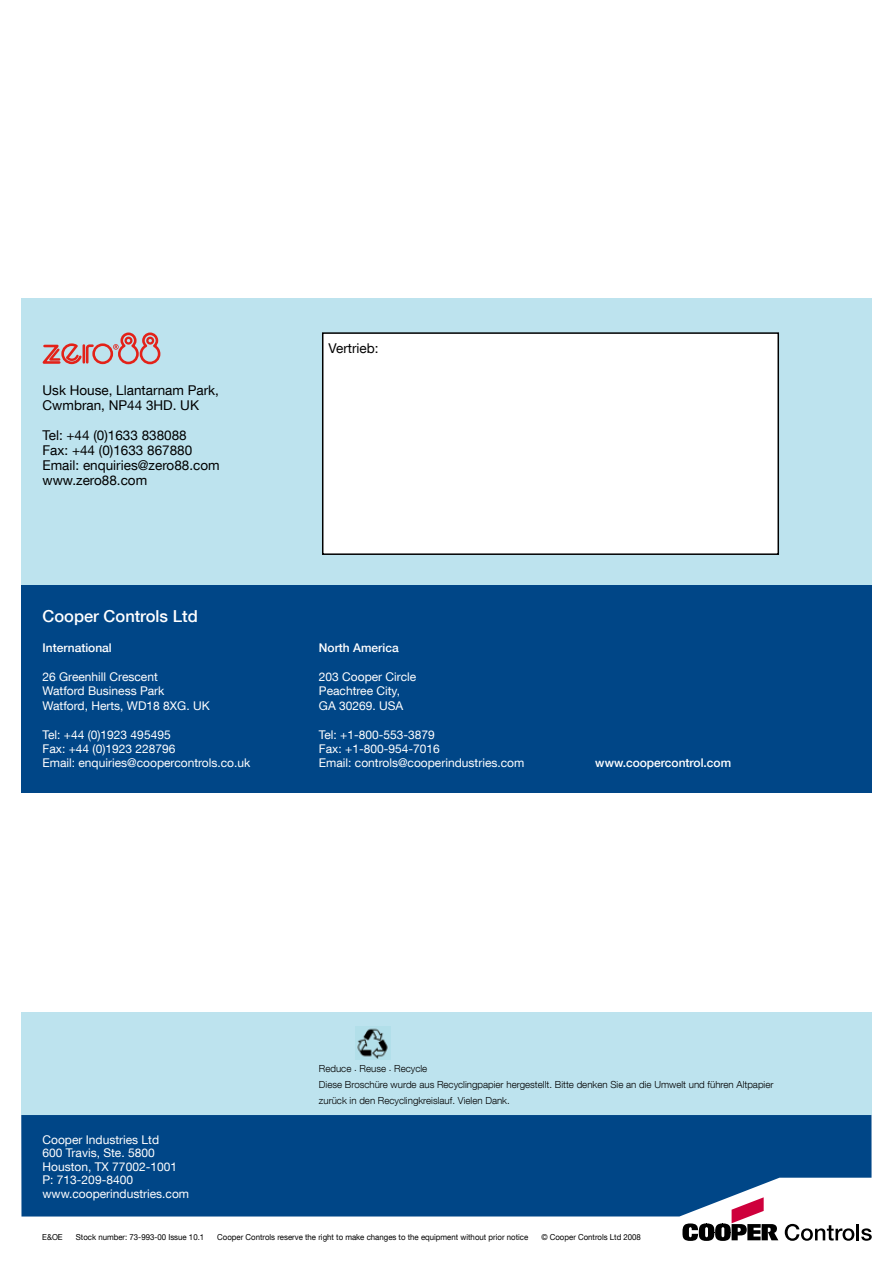
<style>
.page{position:relative;width:893px;height:1263px;background:#fff}
.page>*{position:absolute;margin:0;border:0;box-sizing:border-box;transform-origin:0 0}
.t1{font:500 16.5px "Helvetica Neue LT Com";color:#fff}
.t2{font:13.5px/15px "Helvetica Neue LT Com";color:#000}
.t3{font:12px/14.4px "Helvetica Neue LT Com";color:#fff}
.t4{font:500 12px "Helvetica Neue LT Com";color:#fff}
.t5{font:300 9.75px/15.8px "Helvetica Neue LT Com";color:#000}
.t6{font:8.25px "Helvetica Neue LT Com";color:#000;scale:.95 1}
.s1{font-family:"Helvetica Neue"}
</style>
<div class="page">
<svg style="left:682px;top:1216px;width:96px;height:25px"></svg>
<svg style="left:785px;top:1224px;width:87px;height:17px"></svg>
<div style="left:21px;top:298px;width:850px;height:290px;background:#bde3ee"></div>
<div style="left:21px;top:1115px;width:850px;height:101px;background:#004687"></div>
<div style="left:21px;top:1013px;width:850px;height:102px;background:#bde3ee"></div>
<div style="left:21px;top:585px;width:850px;height:207px;background:#004687"></div>
<div style="left:322px;top:332px;width:457px;height:223px;background:#fff;border:2px solid #000"></div>
<svg style="left:43px;top:332px;width:117px;height:32px"></svg>
<img style="left:355px;top:1026px;width:35px;height:34px">
<p class="t2" style="left:43px;top:382px;width:178px">Usk House, Llantarnam Park,<br>Cwmbran, NP44 3HD. UK</p>
<p class="t2" style="left:43px;top:427px;width:179px">Tel: +44 (0)1633 838088<br>Fax: +44 (0)1633 867880<br>Email: enquiries@zero88.com www.zero88.com</p>
<h1 class="t1" style="left:43px;top:606px;width:157px">Cooper Controls Ltd</h1>
<p class="t4" style="left:43px;top:641px;width:71px">International</p>
<p class="t3" style="left:43px;top:669px;width:169px">26 Greenhill Crescent<br>Watford Business Park<br>Watford, Herts, WD18 8XG. UK</p>
<p class="t3" style="left:43px;top:727px;width:209px">Tel: +44 (0)1923 495495<br>Fax: +44 (0)1923 228796<br>Email: enquiries@coopercontrols.co.uk</p>
<p class="t2" style="left:329px;top:340px;width:52px">Vertrieb:</p>
<p class="t4" style="left:319px;top:641px;width:81px">North America</p>
<p class="t3" style="left:319px;top:669px;width:99px">203 Cooper Circle<br>Peachtree City,<br>GA 30269. USA</p>
<p class="t3" style="left:319px;top:727px;width:207px">Tel: +1-800-553-3879<br>Fax: +1-800-954-7016<br>Email: controls@cooperindustries.com</p>
<p class="t4" style="left:595px;top:755px;width:137px">www.coopercontrol.com</p>
<p class="t3" style="left:43px;top:1132px;width:148px;line-height:13.5px">Cooper Industries Ltd<br>600 Travis, Ste. 5800<br>Houston, TX 77002-1001<br>P: 713-209-8400 www.cooperindustries.com</p>
<p class="t5" style="left:319px;top:1061px;width:456px">Reduce . Reuse . Recycle<br>Diese Brosch<span class="s1">ü</span>re wurde aus Recyclingpapier hergestellt. Bitte denken Sie an die Umwelt und f<span class="s1">ü</span>hren Altpapier zur<span class="s1">ü</span>ck in den Recyclingkreislauf. Vielen Dank.</p>
<p class="t6" style="left:42px;top:1232px;width:23px">E&amp;OE</p>
<p class="t6" style="left:76px;top:1232px;width:137px">Stock number: 73-993-00 Issue 10.1</p>
<p class="t6" style="left:217px;top:1232px;width:329px">Cooper Controls reserve the right to make changes to the equipment without prior notice</p>
<p class="t6" style="left:541px;top:1232px;width:106px">© Cooper Controls Ltd 2008</p>
</div>
